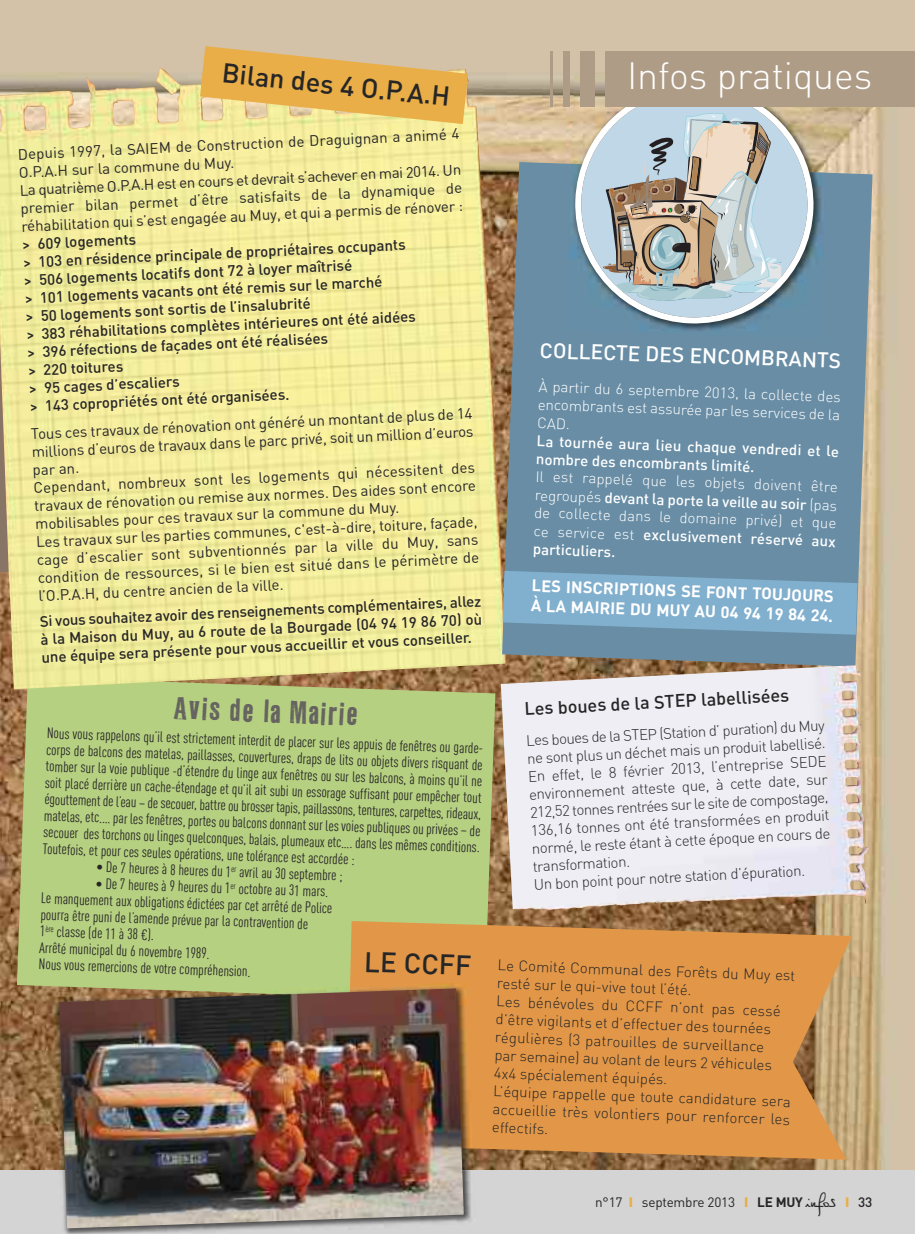
<style>
.page{position:relative;width:915px;height:1234px;background:#fff}
.page>*{position:absolute;margin:0;border:0;box-sizing:border-box;transform-origin:0 0}
.t1{font:300 37.5px "DIN";color:#fff}
.t2{font:28.5px "LL Rubber Grotesque OTF";color:#666460}
.t3{font:500 27.9px "DIN";color:#272627}
.t4{font:500 27px "DIN";color:#272627}
.t5{font:500 21px "DIN";color:#fff}
.t6{font:500 18px "DIN";color:#272627}
.t7{font:700 16.5px/19.8px "DIN";color:#fff}
.t8{font:15px/16.5px "DIN Cond";color:#272627;text-align:justify}
.t9{font:15px/17.9px "DIN";color:#272627}
.t10{font:300 15px/18px "DIN";color:#272627}
.t11{font:500 15px/18px "DIN";color:#272627}
.t12{font:300 15px/18.3px "DIN";color:#fff;text-align:justify}
.t13{font:500 15px/18px "DIN";color:#fff}
.t14{font:13.5px "DIN";letter-spacing:-.015em;color:#272627}
.s1{font-weight:500}
.s2{font-weight:900;color:#e9ae47}
.s3{font-weight:700}
.s4{font-family:"Philippe";font-size:16.5px}
</style>
<div class="page">
<img style="left:0;top:0;width:914px;height:1169px">
<div style="left:0;top:1169px;width:914px;height:64px;background:#d4d4d4"></div>
<div style="left:17px;top:689px;width:478px;height:312px;background:#b6d081"></div>
<img style="left:0;top:68px;width:506px;height:621px">
<svg style="left:200px;top:46px;width:268px;height:78px;background:#e5ba68"></svg>
<svg style="left:502px;top:162px;width:370px;height:504px;background:#6e8d9f"></svg>
<svg style="left:346px;top:920px;width:505px;height:239px;background:#d9944a"></svg>
<img style="left:64px;top:1169px;width:411px;height:64px">
<img style="left:208px;top:986px;width:138px;height:2px">
<img style="left:346px;top:982px;width:127px;height:166px">
<img style="left:59px;top:988px;width:404px;height:239px">
<img style="left:571px;top:75px;width:258px;height:98px">
<img style="left:565px;top:164px;width:261px;height:175px">
<svg style="left:573px;top:83px;width:242px;height:242px;background:#b2baba"></svg>
<svg style="left:502px;top:570px;width:355px;height:64px;background:#7da8c4"></svg>
<div style="left:605px;top:51px;width:309px;height:55px;background:#ae9c86"></div>
<div style="left:580px;top:51px;width:14px;height:55px;background:#ae9c86"></div>
<div style="left:563px;top:51px;width:6px;height:55px;background:#ae9c86"></div>
<hr style="left:550px;top:51px;width:2px;height:55px;background:#ae9c86">
<img style="left:500px;top:665px;width:369px;height:245px">
<h3 class="t4" style="left:223px;top:63px;width:231px;rotate:6deg">Bilan des 4 O.P.A.H</h3>
<p class="t9" style="left:18px;top:149px;width:443px;line-height:17.2px;rotate:-3deg">Depuis 1997, la SAIEM de Construction de Draguignan a animé 4<br>O.P.A.H sur la commune du Muy.</p>
<p class="t9" style="left:19px;top:184px;width:443px;text-align:justify;rotate:-3deg">La quatrième O.P.A.H est en cours et devrait s’achever en mai 2014. Un premier bilan permet d’être satisfaits de la dynamique de réhabilitation qui s’est engagée au Muy, et qui a permis de rénover :</p>
<p class="t11" style="left:21px;top:237px;width:391px;rotate:-3deg">&gt; 609 logements<br>&gt; 103 en résidence principale de propriétaires occupants &gt; 506 logements locatifs dont 72 à loyer maîtrisé<br>&gt; 101 logements vacants ont été remis sur le marché<br>&gt; 50 logements sont sortis de l’insalubrité<br>&gt; 383 réhabilitations complètes intérieures ont été aidées &gt; 396 réfections de façades ont été réalisées<br>&gt; 220 toitures<br>&gt; 95 cages d’escaliers<br>&gt; 143 copropriétés ont été organisées.</p>
<p class="t9" style="left:30px;top:428px;width:443px;line-height:17.4px;text-align:justify;rotate:-3deg">Tous ces travaux de rénovation ont généré un montant de plus de 14 millions d’euros de travaux dans le parc privé, soit un million d’euros par an.</p>
<p class="t9" style="left:33px;top:482px;width:444px;rotate:-3deg">Cependant, nombreux sont les logements qui nécessitent des travaux de rénovation ou remise aux normes. Des aides sont encore mobilisables pour ces travaux sur la commune du Muy.<br>Les travaux sur les parties communes, c'est-à-dire, toiture, façade, cage d’escalier sont subventionnés par la ville du Muy, sans condition de ressources, si le bien est situé dans le périmètre de l’O.P.A.H, du centre ancien de la ville.</p>
<p class="t11" style="left:39px;top:615px;width:443px;text-align:justify;rotate:-3deg">Si vous souhaitez avoir des renseignements complémentaires, allez à la Maison du Muy, au 6 route de la Bourgade (04 94 19 86 70) où une équipe sera présente pour vous accueillir et vous conseiller.</p>
<h2 class="t2" style="left:173px;top:696px;width:188px;rotate:2deg">Avis de la Mairie</h2>
<p class="t8" style="left:47px;top:726px;width:436px;rotate:2deg">Nous vous rappelons qu’il est strictement interdit de placer sur les appuis de fenêtres ou garde-</p>
<p class="t8" style="left:46px;top:759px;width:438px;rotate:2deg">tomber sur la voie publique -d’étendre du linge aux fenêtres ou sur les balcons, à moins qu’il ne soit placé derrière un cache-étendage et qu’il ait subi un essorage suffisant pour empêcher tout égouttement de l’eau – de secouer, battre ou brosser tapis, paillassons, tentures, carpettes, rideaux, matelas, etc.… par les fenêtres, portes ou balcons donnant sur les voies publiques ou privées – de secouer des torchons ou linges quelconques, balais, plumeaux etc…. dans les mêmes conditions.<br>Toutefois, et pour ces seules opérations, une tolérance est accordée :</p>
<p class="t8" style="left:96px;top:859px;width:248px;rotate:2deg">• De 7 heures à 8 heures du 1<sup>er</sup> avril au 30 septembre ;</p>
<p class="t8" style="left:46px;top:742px;width:438px;rotate:2deg">corps de balcons des matelas, paillasses, couvertures, draps de lits ou objets divers risquant de</p>
<p class="t8" style="left:42px;top:874px;width:293px;text-align:left;text-indent:54px;rotate:2deg">• De 7 heures à 9 heures du 1<sup>er</sup> octobre au 31 mars.<br>Le manquement aux obligations édictées par cet arrêté de Police pourra être puni de l’amende prévue par la contravention de<br>1<sup>ère</sup> classe (de 11 à 38 €).<br>Arrêté municipal du 6 novembre 1989.<br>Nous vous remercions de votre compréhension.</p>
<h3 class="t3" style="left:364px;top:951px;width:109px;rotate:2deg">LE CCFF</h3>
<h1 class="t1" style="left:626px;top:62px;width:247px">Infos pratiques</h1>
<h3 class="t5" style="left:540px;top:342px;width:303px;rotate:2deg">COLLECTE DES ENCOMBRANTS</h3>
<p class="t12" style="left:538px;top:379px;width:304px;rotate:2deg">À partir du 6 septembre 2013, la collecte des encombrants est assurée par les services de la CAD.</p>
<p class="t13" style="left:537px;top:433px;width:304px;rotate:2deg">La tournée aura lieu chaque vendredi et le nombre des encombrants limité.</p>
<p class="t12" style="left:535px;top:468px;width:304px;line-height:18.8px;rotate:2deg">Il est rappelé que les objets doivent être regroupés <span class="s1">devant la porte la veille au soir</span> (pas</p>
<p class="t12" style="left:534px;top:504px;width:304px;rotate:2deg">de collecte dans le domaine privé) et que ce service est <span class="s1">exclusivement réservé aux particuliers.</span></p>
<p class="t7" style="left:532px;top:577px;width:304px;rotate:2deg">LES INSCRIPTIONS SE FONT TOUJOURS<br>À LA MAIRIE DU MUY AU 04 94 19 84 24.</p>
<p class="t6" style="left:524px;top:702px;width:266px;rotate:-3deg">Les boues de la STEP labellisées</p>
<p class="t10" style="left:525px;top:733px;width:300px;rotate:-3deg">Les boues de la STEP (Station d’ puration) du Muy ne sont plus un déchet mais un produit labellisé.<br>En effet, le 8 février 2013, l’entreprise SEDE environnement atteste que, à cette date, sur 212,52 tonnes rentrées sur le site de compostage, 136,16 tonnes ont été transformées en produit normé, le reste étant à cette époque en cours de transformation.<br>Un bon point pour notre station d’épuration.</p>
<p class="t10" style="left:497px;top:957px;width:299px;rotate:2deg">Le Comité Communal des Forêts du Muy est resté sur le qui-vive tout l’été.<br>Les bénévoles du CCFF n’ont pas cessé d’être vigilants et d’effectuer des tournées régulières (3 patrouilles de surveillance<br>par semaine) au volant de leurs 2 véhicules 4x4 spécialement équipés.<br>L’équipe rappelle que toute candidature sera accueillie très volontiers pour renforcer les effectifs.</p>
<p class="t14" style="left:595px;top:1196px;width:278px">n°17 <span class="s2">I</span> septembre 2013 <span class="s2">I</span> <span class="s3">LE MUY</span> <span class="s4">infos</span> <span class="s2">I</span> <span class="s1">33</span></p>
</div>
